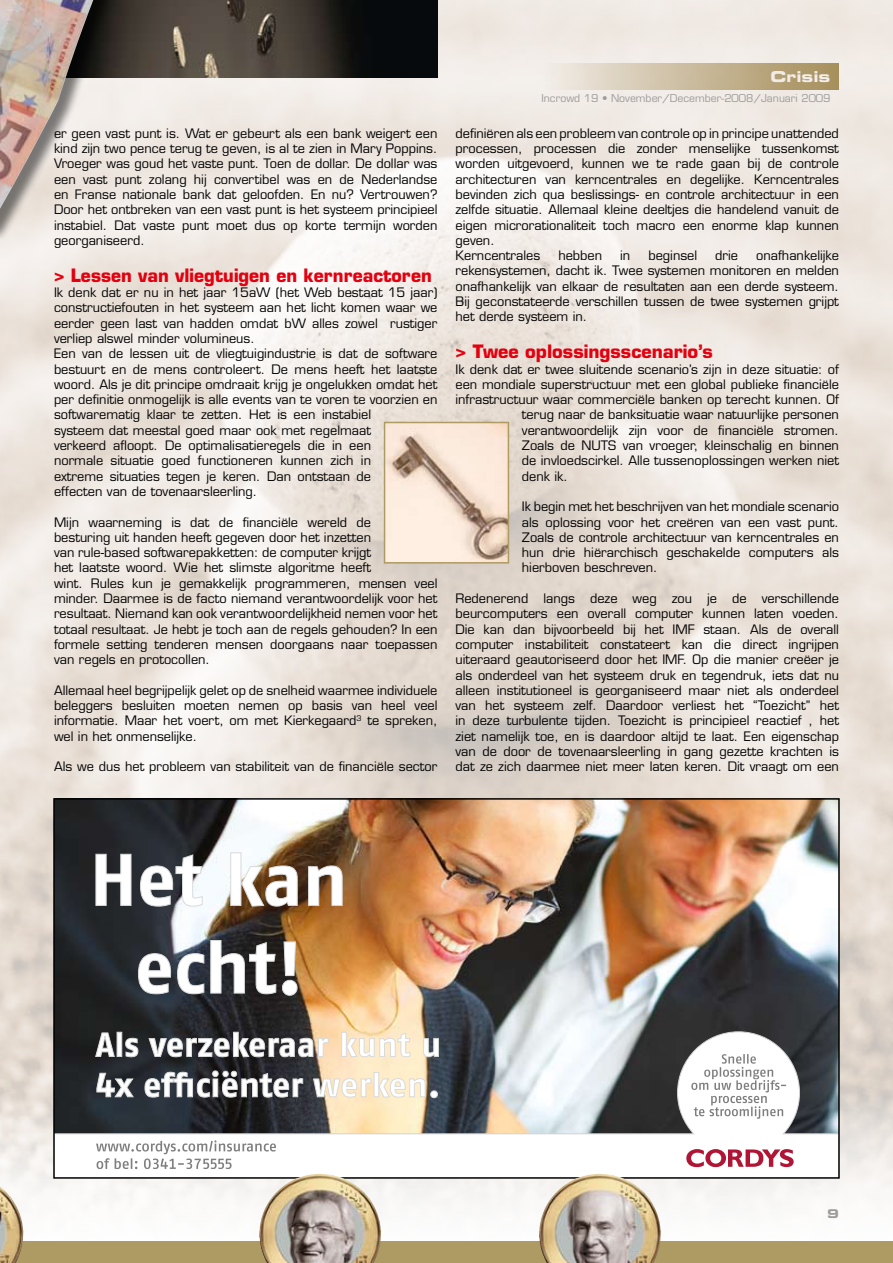
<style>
.page{position:relative;width:893px;height:1263px;background:#fff}
.page>*{position:absolute;margin:0;border:0;box-sizing:border-box;transform-origin:0 0}
.t1{font:700 18px "Eurostile";color:#e3000f}
.t2{font:15px "Eurostile Bold Extended Two";color:#fff}
.t3{font:12.75px/15.3px "Eurostile";color:#000;text-align:justify}
.t4{font:12px "Eurostile Bold Extended Two";color:#9c9c9c}
.t5{font:10.5px "Eurostile";color:#9c9c9c}
</style>
<div class="page">
<img style="left:0;top:0;width:893px;height:1242px">
<img style="left:136px;top:0;width:301px;height:78px">
<div style="left:541px;top:64px;width:298px;height:25px;background:linear-gradient(to right,#f3ede8,#a58d59)"></div>
<img style="left:56px;top:801px;width:781px;height:230px">
<svg style="left:56px;top:1031px;width:781px;height:145px"></svg>
<svg style="left:686px;top:1149px;width:108px;height:18px"></svg>
<svg style="left:96px;top:852px;width:247px;height:54px"></svg>
<svg style="left:138px;top:940px;width:159px;height:56px"></svg>
<svg style="left:95px;top:1032px;width:344px;height:25px"></svg>
<svg style="left:96px;top:1070px;width:342px;height:28px"></svg>
<svg style="left:691px;top:1054px;width:95px;height:65px"></svg>
<svg style="left:96px;top:1140px;width:180px;height:29px"></svg>
<div style="left:53px;top:798px;width:787px;height:381px;border:2px solid #000"></div>
<div style="left:0;top:1242px;width:893px;height:21px;background:#ae9a63"></div>
<div style="left:0;top:603px;width:30px;height:104px;background:#f1ebe5"></div>
<div style="left:0;top:0;width:136px;height:249px;background:#000;opacity:.5"></div>
<img style="left:0;top:0;width:93px;height:209px">
<img style="left:387px;top:425px;width:119px;height:135px">
<div style="left:384px;top:422px;width:125px;height:141px;border:2px solid #ae9a63"></div>
<img style="left:259px;top:1174px;width:122px;height:89px">
<img style="left:539px;top:1174px;width:122px;height:89px">
<img style="left:0;top:1187px;width:24px;height:76px">
<p class="t3" style="left:54px;top:125px;width:385px">er geen vast punt is. Wat er gebeurt als een bank weigert een kind zijn two pence terug te geven, is al te zien in Mary Poppins.<br>Vroeger was goud het vaste punt. Toen de dollar. De dollar was een vast punt zolang hij convertibel was en de Nederlandse en Franse nationale bank dat geloofden. En nu? Vertrouwen?<br>Door het ontbreken van een vast punt is het systeem principieel instabiel. Dat vaste punt moet dus op korte termijn worden georganiseerd.</p>
<h1 class="t1" style="left:54px;top:264px;width:379px">&gt; Lessen van vliegtuigen en kernreactoren</h1>
<p class="t3" style="left:54px;top:285px;width:385px;text-align:left">Ik denk dat er nu in het jaar 15aW (het Web bestaat 15 jaar) constructiefouten in het systeem aan het licht komen waar we eerder geen last van hadden omdat bW alles zowel rustiger verliep alswel minder volumineus.<br>Een van de lessen uit de vliegtuigindustrie is dat de software bestuurt en de mens controleert. De mens heeft het laatste woord. Als je dit principe omdraait krijg je ongelukken omdat het per definitie onmogelijk is alle events van te voren te voorzien en softwarematig klaar te zetten. Het is een instabiel<br>systeem dat meestal goed maar ook met regelmaat<br>verkeerd afloopt. De optimalisatieregels die in een<br>normale situatie goed functioneren kunnen zich in<br>extreme situaties tegen je keren. Dan ontstaan de<br>effecten van de tovenaarsleerling.</p>
<p class="t3" style="left:54px;top:514px;width:385px;text-align:left">Mijn waarneming is dat de financiële wereld de<br>besturing uit handen heeft gegeven door het inzetten<br>van rule-based softwarepakketten: de computer krijgt<br>het laatste woord. Wie het slimste algoritme heeft<br>wint. Rules kun je gemakkelijk programmeren, mensen veel minder. Daarmee is de facto niemand verantwoordelijk voor het resultaat. Niemand kan ook verantwoordelijkheid nemen voor het totaal resultaat. Je hebt je toch aan de regels gehouden? In een formele setting tenderen mensen doorgaans naar toepassen van regels en protocollen.</p>
<p class="t3" style="left:54px;top:683px;width:385px">Allemaal heel begrijpelijk gelet op de snelheid waarmee individuele beleggers besluiten moeten nemen op basis van heel veel informatie. Maar het voert, om met Kierkegaard<sup>3</sup> te spreken, wel in het onmenselijke.</p>
<p class="t3" style="left:54px;top:759px;width:385px">Als we dus het probleem van stabiliteit van de financiële sector</p>
<p class="t2" style="left:770px;top:66px;width:62px">Crisis</p>
<p class="t5" style="left:541px;top:92px;width:290px">Incrowd 19 • November/December-2008/Januari 2009</p>
<p class="t3" style="left:455px;top:125px;width:385px;text-align:left">definiëren als een probleem van controle op in principe unattended processen, processen die zonder menselijke tussenkomst worden uitgevoerd, kunnen we te rade gaan bij de controle architecturen van kerncentrales en degelijke. Kerncentrales bevinden zich qua beslissings- en controle architectuur in een zelfde situatie. Allemaal kleine deeltjes die handelend vanuit de eigen microrationaliteit toch macro een enorme klap kunnen geven.<br>Kerncentrales</p>
<p class="t3" style="left:455px;top:248px;width:385px;text-indent:301px">onafhankelijke rekensystemen, dacht ik. Twee systemen monitoren en melden onafhankelijk van elkaar de resultaten aan een derde systeem.<br>Bij geconstateerde verschillen tussen de twee systemen grijpt het derde systeem in.</p>
<h1 class="t1" style="left:455px;top:340px;width:259px">&gt; Twee oplossingsscenario’s</h1>
<p class="t3" style="left:455px;top:361px;width:385px">Ik denk dat er twee sluitende scenario’s zijn in deze situatie: of</p>
<p class="t3" style="left:455px;top:377px;width:385px">een mondiale superstructuur met een global publieke financiële</p>
<p class="t3" style="left:455px;top:392px;width:385px">infrastructuur waar commerciële banken op terecht kunnen. Of</p>
<p class="t3" style="left:522px;top:407px;width:319px">terug naar de banksituatie waar natuurlijke personen</p>
<p class="t3" style="left:522px;top:422px;width:319px">verantwoordelijk zijn voor de financiële stromen.</p>
<p class="t3" style="left:522px;top:438px;width:319px">Zoals de NUTS van vroeger, kleinschalig en binnen</p>
<p class="t3" style="left:522px;top:453px;width:319px">de invloedscirkel. Alle tussenoplossingen werken niet</p>
<p class="t3" style="left:522px;top:468px;width:47px">denk ik.</p>
<p class="t3" style="left:522px;top:499px;width:319px">Ik begin met het beschrijven van het mondiale scenario als oplossing voor het creëren van een vast punt.<br>Zoals de controle architectuur van kerncentrales en hun drie hiërarchisch geschakelde computers als hierboven beschreven.</p>
<p class="t3" style="left:455px;top:591px;width:385px">Redenerend langs deze weg zou je de verschillende beurcomputers een overall computer kunnen laten voeden.<br>Die kan dan bijvoorbeeld bij het IMF staan. Als de overall computer instabiliteit constateert kan die direct ingrijpen uiteraard geautoriseerd door het IMF. Op die manier creëer je als onderdeel van het systeem druk en tegendruk, iets dat nu alleen institutioneel is georganiseerd maar niet als onderdeel van het systeem zelf. Daardoor verliest het “Toezicht” het in deze turbulente tijden. Toezicht is principieel reactief , het ziet namelijk toe, en is daardoor altijd te laat. Een eigenschap van de door de tovenaarsleerling in gang gezette krachten is dat ze zich daarmee niet meer laten keren. Dit vraagt om een</p>
<p class="t3" style="left:558px;top:248px;width:45px">hebben</p>
<p class="t3" style="left:620px;top:248px;width:12px">in</p>
<p class="t3" style="left:648px;top:248px;width:50px">beginsel</p>
<p class="t3" style="left:715px;top:248px;width:24px">drie</p>
<p class="t4" style="left:827px;top:1205px;width:13px">9</p>
</div>
